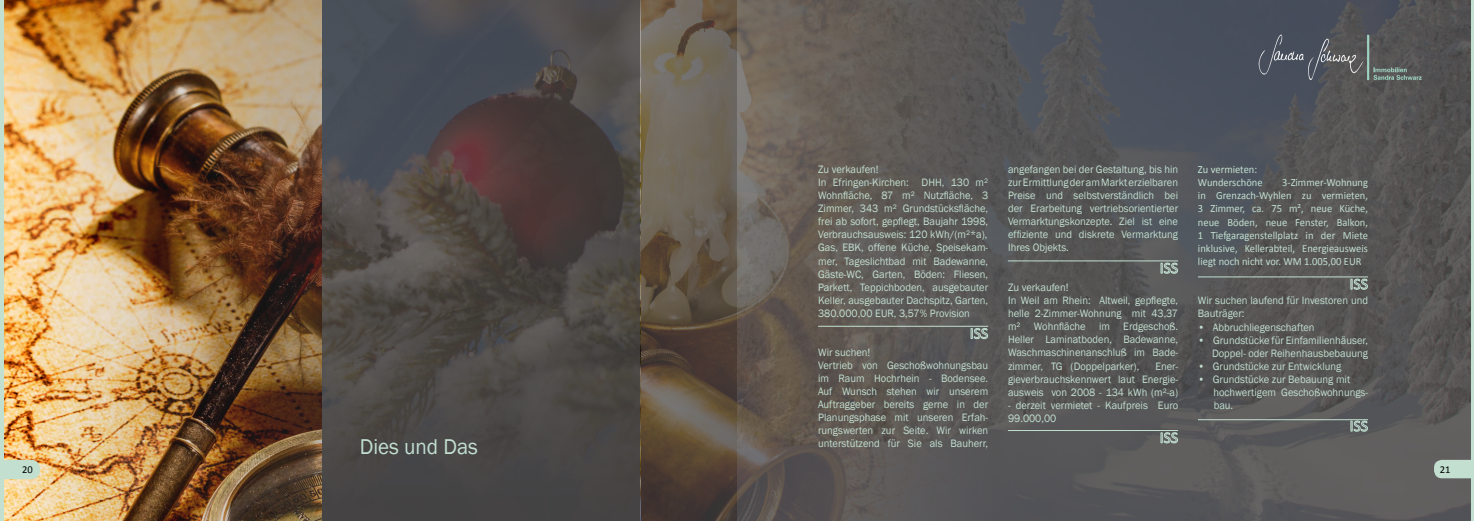
<style>
.page{position:relative;width:1474px;height:521px;background:#fff}
.page>*{position:absolute;margin:0;border:0;box-sizing:border-box;transform-origin:0 0}
.t1{font:22.05px "Franklin Gothic";color:#c2dfd0;scale:.95 1}
.t2{font:11.03px/13.1px "Franklin Gothic";color:#c2dfd0;scale:.95 1}
.t3{font:11.03px/13.1px "Calibri";color:#c2dfd0;scale:.95 1}
.t4{font:10.5px "Calibri";color:#000}
</style>
<div class="page">
<svg style="left:0;top:0;width:5px;height:521px;background:#cbd8bd"></svg>
<svg style="left:1470px;top:0;width:3px;height:521px;background:#9db0a6"></svg>
<img style="left:5px;top:0;width:732px;height:521px">
<svg style="left:0;top:460px;width:40px;height:19px"></svg>
<svg style="left:322px;top:0;width:318px;height:292px;background:#4c4849"></svg>
<div style="left:322px;top:292px;width:318px;height:229px;background:#454343"></div>
<img style="left:737px;top:0;width:733px;height:521px">
<svg style="left:1433px;top:460px;width:40px;height:18px"></svg>
<svg style="left:1349px;top:278px;width:19px;height:12px"></svg>
<hr style="left:1197px;top:276px;width:170px;height:1px;background:#c2dfd0">
<svg style="left:1159px;top:262px;width:19px;height:12px"></svg>
<hr style="left:1008px;top:260px;width:170px;height:1px;background:#c2dfd0">
<svg style="left:1159px;top:432px;width:19px;height:12px"></svg>
<hr style="left:1008px;top:430px;width:170px;height:1px;background:#c2dfd0">
<hr style="left:818px;top:326px;width:170px;height:1px;background:#c2dfd0">
<svg style="left:970px;top:327px;width:18px;height:13px"></svg>
<svg style="left:1349px;top:420px;width:19px;height:12px"></svg>
<hr style="left:1197px;top:419px;width:170px;height:1px;background:#c2dfd0">
<img style="left:1253px;top:32px;width:171px;height:54px">
<p class="t4" style="left:22px;top:463px;width:12px">20</p>
<h1 class="t1" style="left:360px;top:433px;width:126px">Dies und Das</h1>
<p class="t2" style="left:818px;top:163px;width:180px">Zu verkaufen!<br>In Efringen-Kirchen: DHH, 130 m²<br>Wohnfläche, 87 m² Nutzfläche, 3<br>Zimmer, 343 m² Grundstücksfläche, frei ab sofort, gepflegt, Baujahr 1998, Verbrauchsausweis: 120 kWh/(m²*a), Gas, EBK, offene Küche, Speisekam&shy;mer, Tageslichtbad mit Badewanne, Gäste-WC, Garten, Böden: Fliesen, Parkett, Teppichboden, ausgebauter Keller, ausgebauter Dachspitz, Garten, 380.000,00 EUR, 3,57% Provision</p>
<p class="t2" style="left:818px;top:346px;width:180px">Wir suchen!<br>Vertrieb von Geschoßwohnungsbau im Raum Hochrhein - Bodensee.<br>Auf Wunsch stehen wir unserem<br>Auftraggeber bereits gerne in der<br>Planungsphase mit unseren Erfah&shy;rungswerten zur Seite. Wir wirken unterstützend für Sie als Bauherr,</p>
<p class="t2" style="left:1008px;top:163px;width:180px;text-align:justify">angefangen bei der Gestaltung, bis hin zur Ermittlung der am Markt erzielbaren Preise und selbstverständlich bei der Erarbeitung vertriebsorientierter Vermarktungskonzepte. Ziel ist eine effiziente und diskrete Vermarktung Ihres Objekts.</p>
<p class="t2" style="left:1008px;top:281px;width:180px">Zu verkaufen!<br>In Weil am Rhein: Altweil, gepflegte, helle 2-Zimmer-Wohnung mit 43,37 m² Wohnfläche im Erdgeschoß.<br>Heller Laminatboden, Badewanne,<br>Waschmaschinenanschluß im Bade&shy;zimmer, TG (Doppelparker),</p>
<p class="t2" style="left:1008px;top:359px;width:180px;text-align:justify;text-indent:147px">Ener&shy;gieverbrauchskennwert laut Energie&shy;ausweis von 2008 - 134 kWh (m²-a)</p>
<p class="t2" style="left:1008px;top:399px;width:180px">- derzeit vermietet - Kaufpreis Euro<br>99.000,00</p>
<p class="t3" style="left:1197px;top:163px;width:70px">Zu vermieten:<br>Wunderschöne</p>
<p class="t3" style="left:1197px;top:176px;width:180px;text-align:justify;text-indent:84px">3-Zimmer-Wohnung in Grenzach-Wyhlen zu vermieten, 3 Zimmer, ca. 75 m², neue Küche, neue Böden, neue Fenster, Balkon, 1 Tiefgaragenstellplatz in der Miete inklusive, Kellerabteil, Energieausweis liegt noch nicht vor. WM 1.005,00 EUR</p>
<p class="t2" style="left:1197px;top:294px;width:180px">Wir suchen laufend für Investoren und<br>Bauträger:</p>
<p class="t2" style="left:1197px;top:320px;width:124px">• Abbruchliegenschaften</p>
<p class="t2" style="left:1197px;top:334px;width:180px;text-align:right">• Grundstücke für Einfamilienhäuser,<br>Doppel- oder Reihenhausbebauung</p>
<p class="t2" style="left:1197px;top:360px;width:152px">• Grundstücke zur Entwicklung</p>
<p class="t2" style="left:1213px;top:373px;width:164px;text-indent:-15px">• Grundstücke zur Bebauung mit hochwertigem Geschoßwohnungs&shy;bau.</p>
<p class="t4" style="left:1439px;top:463px;width:12px">21</p>
</div>
